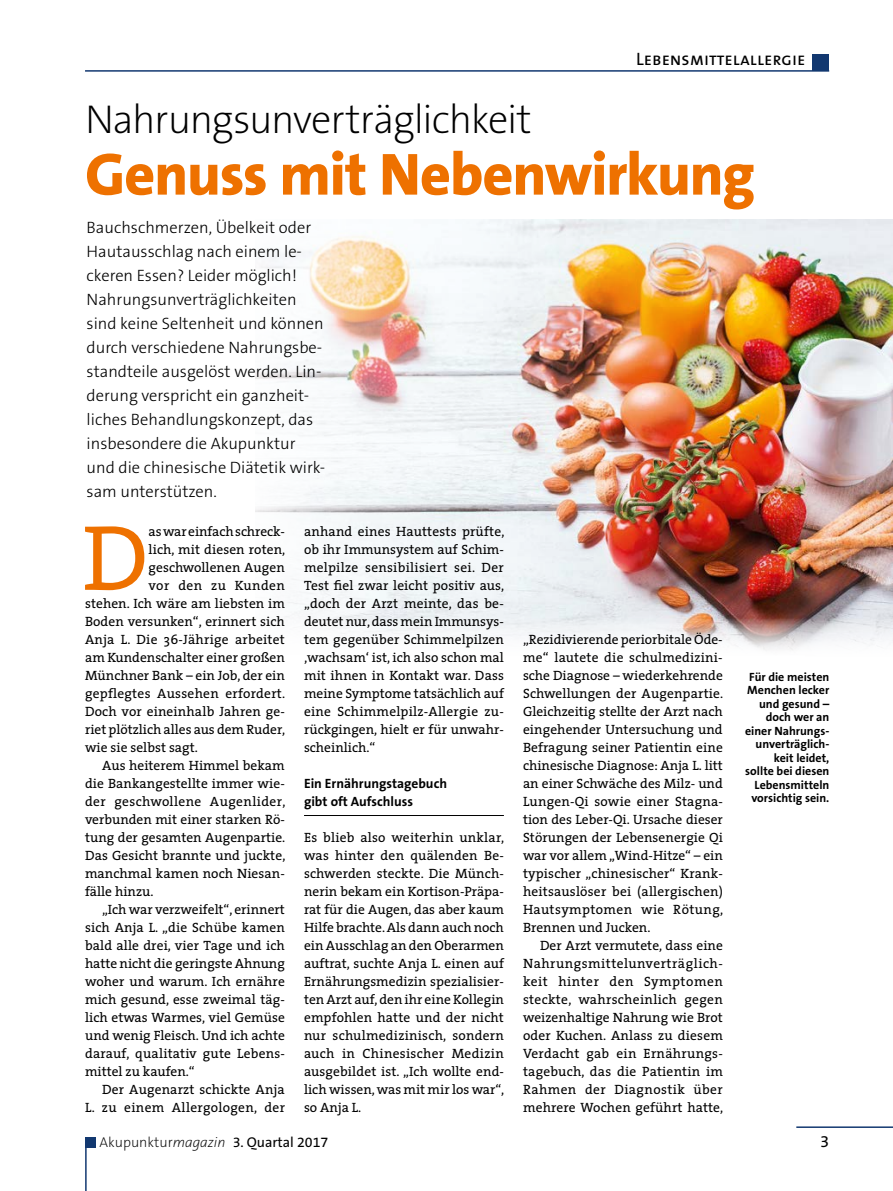
<style>
.page{position:relative;width:893px;height:1191px;background:#fff}
.page>*{position:absolute;margin:0;border:0;box-sizing:border-box;transform-origin:0 0}
.t1{font:93.45px "The Serif";color:#ee7100}
.t2{font:800 60px "The Sans B8";letter-spacing:-.02em;color:#ee7100}
.t3{font:200 40.5px "The Sans B2";letter-spacing:-.03em;color:#000}
.t4{font:18px "Aku Mag Caps";color:#000}
.t5{font:300 16.5px/24px "The Sans B3";color:#000}
.t6{font:16.5px "The Sans B5 Plain";color:#000}
.t7{font:14.25px "The Sans B5 Plain";color:#000}
.t8{font:13.5px/18px "The Serif";letter-spacing:.005em;color:#000;text-align:justify}
.t9{font:13.5px "The Serif";letter-spacing:.03em;color:#000}
.t10{font:700 13.5px/18px "The Sans B7";color:#000}
.t11{font:13.5px "The Serif";letter-spacing:.025em;color:#000}
.t12{font:700 12px/13.5px "The Sans B7";color:#000;text-align:right}
.s1{font-family:"The Sans B2";font-weight:200}
.s2{font-family:"The Sans B2";font-weight:200;font-style:italic}
</style>
<div class="page">
<hr style="left:85px;top:70px;width:744px;height:2px;background:#123870">
<div style="left:812px;top:54px;width:17px;height:17px;background:#123870"></div>
<hr style="left:796px;top:1126px;width:97px;height:2px;background:#123870">
<hr style="left:85px;top:1138px;width:2px;height:53px;background:#123870">
<div style="left:85px;top:1137px;width:11px;height:10px;background:#123870"></div>
<img style="left:255px;top:219px;width:638px;height:431px">
<hr style="left:304px;top:815px;width:200px;height:1px;background:#000">
<h3 class="t4" style="left:636px;top:43px;width:171px">Lebensmittelallergie</h3>
<h3 class="t3" style="left:85px;top:98px;width:448px">Nahrungsunverträglichkeit</h3>
<h2 class="t2" style="left:85px;top:142px;width:671px">Genuss mit Nebenwirkung</h2>
<p class="t5" style="left:87px;top:216px;width:240px">Bauchschmerzen, Übelkeit oder<br>Hautausschlag nach einem le&shy;ckeren Essen? Leider möglich!<br>Nahrungsunverträglichkeiten sind keine Seltenheit und können durch verschiedene Nahrungsbe&shy;standteile ausgelöst werden. Lin&shy;derung verspricht ein ganzheit&shy;liches Behandlungskonzept, das insbesondere die Akupunktur und die chinesische Diätetik wirk&shy;sam unterstützen.</p>
<h1 class="t1" style="left:82px;top:480px;width:68px">D</h1>
<p class="t8" style="left:149px;top:522px;width:138px">as war einfach schreck-</p>
<p class="t8" style="left:149px;top:540px;width:138px">lich, mit diesen roten,</p>
<p class="t8" style="left:149px;top:558px;width:138px">geschwollenen Augen</p>
<p class="t9" style="left:149px;top:574px;width:138px">vor den zu Kunden</p>
<p class="t8" style="left:85px;top:594px;width:201px">stehen. Ich wäre am liebsten im</p>
<p class="t8" style="left:85px;top:612px;width:201px">Boden versunken“, erinnert sich</p>
<p class="t8" style="left:85px;top:630px;width:201px">Anja L. Die 36-Jährige arbeitet</p>
<p class="t8" style="left:85px;top:648px;width:201px">am Kundenschalter einer großen</p>
<p class="t8" style="left:85px;top:666px;width:201px">Münchner Bank – ein Job, der ein</p>
<p class="t8" style="left:85px;top:684px;width:202px">gepflegtes Aussehen erfordert.</p>
<p class="t8" style="left:85px;top:702px;width:201px">Doch vor eineinhalb Jahren ge-</p>
<p class="t8" style="left:85px;top:720px;width:202px">riet plötzlich alles aus dem Ruder,</p>
<p class="t8" style="left:85px;top:738px;width:114px">wie sie selbst sagt.</p>
<p class="t8" style="left:102px;top:756px;width:184px">Aus heiterem Himmel bekam</p>
<p class="t8" style="left:85px;top:774px;width:201px">die Bankangestellte immer wie-</p>
<p class="t9" style="left:85px;top:790px;width:202px">der geschwollene Augenlider,</p>
<p class="t8" style="left:85px;top:810px;width:201px">verbunden mit einer starken Rö-</p>
<p class="t8" style="left:85px;top:828px;width:202px">tung der gesamten Augenpartie.</p>
<p class="t8" style="left:85px;top:846px;width:202px">Das Gesicht brannte und juckte,</p>
<p class="t8" style="left:85px;top:864px;width:201px">manchmal kamen noch Niesan-</p>
<p class="t8" style="left:85px;top:882px;width:70px">fälle hinzu.</p>
<p class="t8" style="left:102px;top:900px;width:184px">„Ich war verzweifelt“, erinnert</p>
<p class="t8" style="left:85px;top:918px;width:201px">sich Anja L. „die Schübe kamen</p>
<p class="t8" style="left:85px;top:936px;width:201px">bald alle drei, vier Tage und ich</p>
<p class="t8" style="left:85px;top:954px;width:201px">hatte nicht die geringste Ahnung</p>
<p class="t8" style="left:85px;top:972px;width:201px">woher und warum. Ich ernähre</p>
<p class="t8" style="left:85px;top:990px;width:201px">mich gesund, esse zweimal täg-</p>
<p class="t8" style="left:85px;top:1008px;width:201px">lich etwas Warmes, viel Gemüse</p>
<p class="t8" style="left:85px;top:1026px;width:201px">und wenig Fleisch. Und ich achte</p>
<p class="t8" style="left:85px;top:1044px;width:201px">darauf, qualitativ gute Lebens-</p>
<p class="t8" style="left:85px;top:1061px;width:111px">mittel zu kaufen.“</p>
<p class="t8" style="left:102px;top:1079px;width:184px">Der Augenarzt schickte Anja</p>
<p class="t11" style="left:85px;top:1096px;width:201px">L. zu einem Allergologen, der</p>
<p class="t8" style="left:304px;top:522px;width:202px">anhand eines Hauttests prüfte, ob ihr Immunsystem auf Schim&shy;melpilze sensibilisiert sei. Der Test fiel zwar leicht positiv aus, „doch der Arzt meinte, das be&shy;deutet nur, dass mein Immunsys&shy;tem gegenüber Schimmelpilzen ‚wachsam‘ ist, ich also schon mal mit ihnen in Kontakt war. Dass meine Symptome tatsächlich auf eine Schimmelpilz-Allergie zu&shy;rückgingen, hielt er für unwahr&shy;scheinlich.“</p>
<p class="t10" style="left:304px;top:774px;width:145px">Ein Ernährungstagebuch gibt oft Aufschluss</p>
<p class="t8" style="left:304px;top:828px;width:202px">Es blieb also weiterhin unklar, was hinter den quälenden Be&shy;schwerden steckte. Die Münch&shy;nerin bekam ein Kortison-Präpa&shy;rat für die Augen, das aber kaum Hilfe brachte. Als dann auch noch ein Ausschlag an den Oberarmen auftrat, suchte Anja L. einen auf Ernährungsmedizin spezialisier&shy;ten Arzt auf, den ihr eine Kollegin empfohlen hatte und der nicht nur schulmedizinisch, sondern auch in Chinesischer Medizin ausgebildet ist. „Ich wollte end&shy;lich wissen, was mit mir los war“, so Anja L.</p>
<p class="t8" style="left:523px;top:630px;width:202px;text-align:left">„Rezidivierende periorbitale Öde&shy;me“ lautete die schulmedizini&shy;sche Diagnose – wiederkehrende<br>Schwellungen der Augenpartie.<br>Gleichzeitig stellte der Arzt nach eingehender Untersuchung und<br>Befragung seiner Patientin eine chinesische Diagnose: Anja L. litt an einer Schwäche des Milz- und<br>Lungen-Qi sowie einer Stagna&shy;tion des Leber-Qi. Ursache dieser<br>Störungen der Lebensenergie Qi war vor allem „Wind-Hitze“ – ein typischer „chinesischer“ Krank&shy;heitsauslöser bei (allergischen)<br>Hautsymptomen wie Rötung,<br>Brennen und Jucken.</p>
<p class="t8" style="left:523px;top:935px;width:202px;text-indent:17px">Der Arzt vermutete, dass eine Nahrungsmittelunverträglich&shy;keit hinter den Symptomen steckte, wahrscheinlich gegen weizenhaltige Nahrung wie Brot oder Kuchen. Anlass zu diesem Verdacht gab ein Ernährungs&shy;tagebuch, das die Patientin im Rahmen der Diagnostik über mehrere Wochen geführt hatte,</p>
<p class="t12" style="left:745px;top:670px;width:86px">Für die meisten<br>Menchen lecker und gesund – doch wer an einer Nahrungs&shy;unverträglich&shy;keit leidet, sollte bei diesen<br>Lebensmitteln vorsichtig sein.</p>
<p class="t7" style="left:100px;top:1134px;width:230px"><span class="s1">Akupunktur</span><span class="s2">magazin</span> 3. Quartal 2017</p>
<p class="t6" style="left:820px;top:1132px;width:11px">3</p>
</div>
